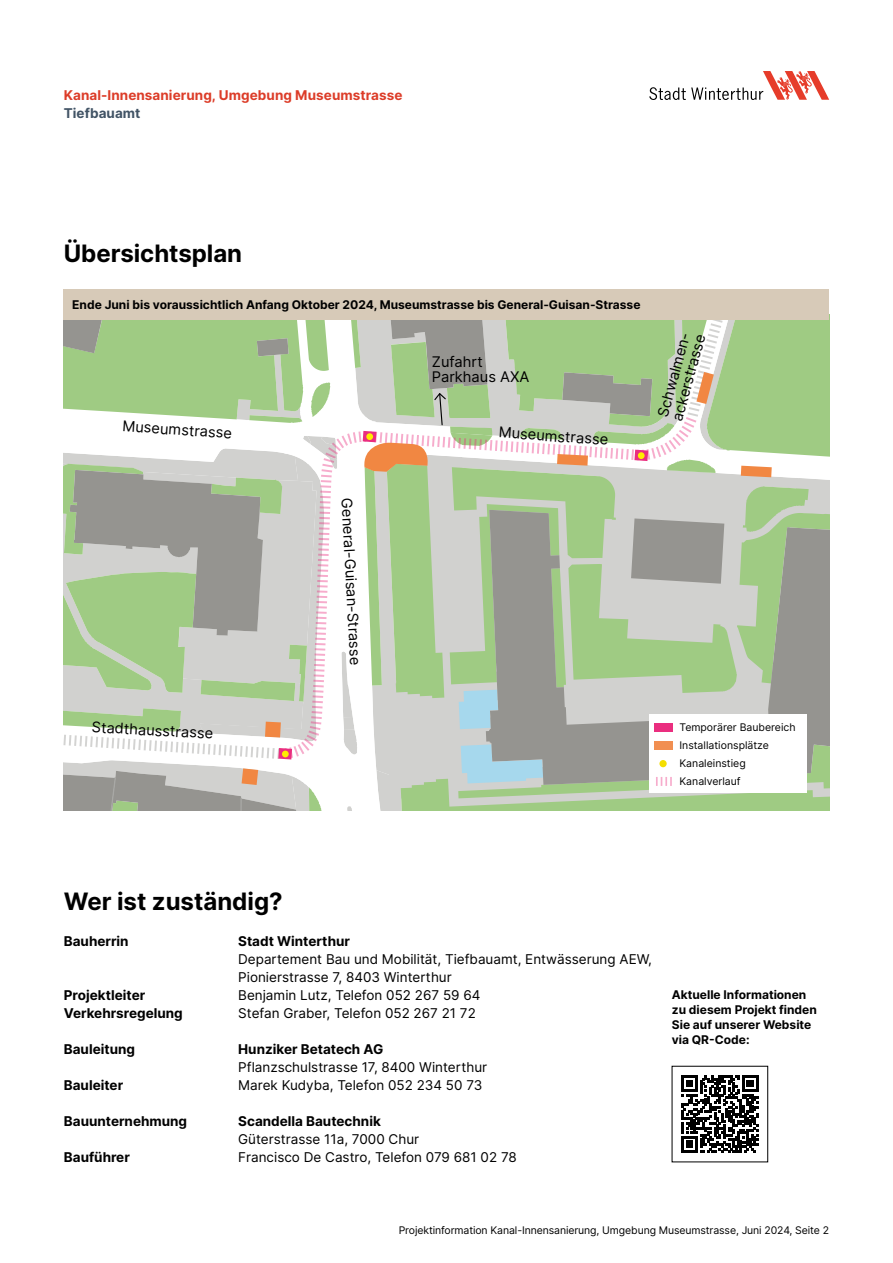
<style>
.page{position:relative;width:893px;height:1263px;background:#fff}
.page>*{position:absolute;margin:0;border:0;box-sizing:border-box;transform-origin:0 0}
.t1{font:700 24px "Inter";color:#000}
.t2{font:14.7px/15px "Inter";color:#000}
.t3{font:13.5px/18px "Inter";color:#000}
.t4{font:700 13.5px "Inter";color:#000}
.t5{font:700 13.5px "Inter";letter-spacing:.005em;color:#dc3c28}
.t6{font:700 13.5px "Inter";letter-spacing:.005em;color:#415365}
.t7{font:700 12px/15px "Inter";color:#000}
.t8{font:10.5px/18px "Inter";letter-spacing:-.01em;color:#000}
</style>
<div class="page">
<svg style="left:649px;top:71px;width:180px;height:29px"></svg>
<div style="left:64px;top:289px;width:765px;height:30px;background:#d7cab8"></div>
<svg style="left:63px;top:314px;width:766px;height:497px"></svg>
<svg style="left:681px;top:1075px;width:77px;height:77px"></svg>
<p class="t5" style="left:64px;top:85px;width:340px">Kanal-Innensanierung, Umgebung Museumstrasse</p>
<p class="t6" style="left:64px;top:103px;width:78px">Tiefbauamt</p>
<h1 class="t1" style="left:64px;top:235px;width:180px">Übersichtsplan</h1>
<p class="t7" style="left:72px;top:296px;width:570px">Ende Juni bis voraussichtlich Anfang Oktober 2024, Museumstrasse bis General-Guisan-Strasse</p>
<p class="t2" style="left:432px;top:354px;width:99px">Zufahrt<br>Parkhaus AXA</p>
<p class="t2" style="left:123px;top:418px;width:111px;rotate:4deg">Museumstrasse</p>
<p class="t2" style="left:499px;top:424px;width:111px;rotate:4deg">Museumstrasse</p>
<p class="t2" style="left:654px;top:414px;width:90px;rotate:-74deg">Schwalmen&shy;ackerstrasse</p>
<p class="t2" style="left:355px;top:498px;width:169px;rotate:87deg">General-Guisan-Strasse</p>
<p class="t2" style="left:92px;top:719px;width:123px;rotate:3deg">Stadthausstrasse</p>
<p class="t8" style="left:679px;top:718px;width:118px">Temporärer Baubereich<br>Installationsplätze<br>Kanaleinstieg<br>Kanalverlauf</p>
<h1 class="t1" style="left:64px;top:883px;width:220px">Wer ist zuständig?</h1>
<p class="t4" style="left:64px;top:931px;width:66px">Bauherrin</p>
<p class="t4" style="left:238px;top:931px;width:113px">Stadt Winterthur</p>
<p class="t3" style="left:238px;top:950px;width:415px">Departement Bau und Mobilität, Tiefbauamt, Entwässerung AEW,<br>Pionierstrasse 7, 8403 Winterthur</p>
<p class="t4" style="left:64px;top:985px;width:83px">Projektleiter</p>
<p class="t3" style="left:238px;top:986px;width:244px">Benjamin Lutz, Telefon 052 267 59 64</p>
<p class="t4" style="left:64px;top:1003px;width:120px">Verkehrsregelung</p>
<p class="t3" style="left:238px;top:1004px;width:239px">Stefan Graber, Telefon 052 267 21 72</p>
<p class="t4" style="left:64px;top:1039px;width:73px">Bauleitung</p>
<p class="t4" style="left:238px;top:1039px;width:147px">Hunziker Betatech AG</p>
<p class="t3" style="left:238px;top:1058px;width:250px">Pflanzschulstrasse 17, 8400 Winterthur</p>
<p class="t4" style="left:64px;top:1075px;width:61px">Bauleiter</p>
<p class="t3" style="left:238px;top:1076px;width:246px">Marek Kudyba, Telefon 052 234 50 73</p>
<p class="t4" style="left:64px;top:1111px;width:125px">Bauunternehmung</p>
<p class="t4" style="left:238px;top:1111px;width:144px">Scandella Bautechnik</p>
<p class="t3" style="left:238px;top:1130px;width:182px">Güterstrasse 11a, 7000 Chur</p>
<p class="t4" style="left:64px;top:1147px;width:67px">Bauführer</p>
<p class="t3" style="left:238px;top:1148px;width:280px">Francisco De Castro, Telefon 079 681 02 78</p>
<p class="t7" style="left:672px;top:987px;width:147px">Aktuelle Informationen zu diesem Projekt finden<br>Sie auf unserer Website via QR-Code:</p>
<p class="t8" style="left:399px;top:1221px;width:432px">Projektinformation Kanal-Innensanierung, Umgebung Museumstrasse, Juni 2024, Seite 2</p>
</div>
